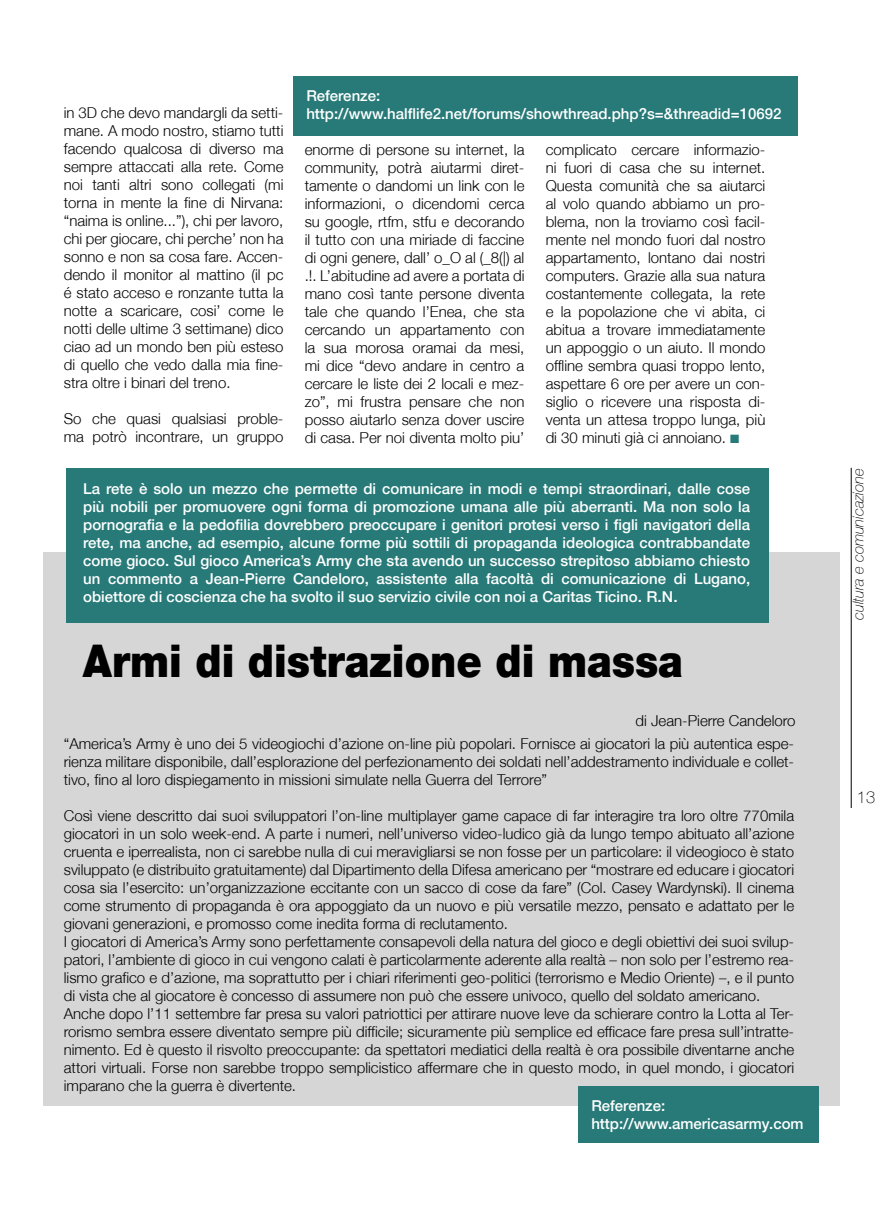
<style>
.page{position:relative;width:893px;height:1212px;background:#fff}
.page>*{position:absolute;margin:0;border:0;box-sizing:border-box;transform-origin:0 0}
.Titolo_B{font:900 45px "Helvetica Neue";color:#000;scale:.9 1}
.t1{font:100 16.5px "Helvetica Neue";color:#000}
.Normale{font:300 15px/18px "Helvetica Neue";color:#000;text-align:justify}
.Normale-2{font:500 15px/18px "Helvetica Neue";color:#fff;text-align:justify}
.Titolo_A{font:italic 100 15px "Helvetica Neue";color:#000}
</style>
<div class="page">
<hr style="left:851px;top:468px;width:1px;height:340px;background:#000">
<div style="left:43px;top:552px;width:797px;height:554px;background:#d6d6d6"></div>
<div style="left:66px;top:468px;width:702px;height:155px;background:#277a78"></div>
<div style="left:294px;top:77px;width:504px;height:59px;background:#277a78"></div>
<div style="left:579px;top:1087px;width:240px;height:56px;background:#277a78"></div>
<p class="Normale" style="left:64px;top:103px;width:221px">in 3D che devo mandargli da setti&shy;mane. A modo nostro, stiamo tutti facendo qualcosa di diverso ma sempre attaccati alla rete. Come noi tanti altri sono collegati (mi torna in mente la fine di Nirvana: “naima is online...”), chi per lavoro, chi per giocare, chi perche’ non ha sonno e non sa cosa fare. Accen&shy;dendo il monitor al mattino (il pc é stato acceso e ronzante tutta la notte a scaricare, cosi’ come le notti delle ultime 3 settimane) dico ciao ad un mondo ben più esteso di quello che vedo dalla mia fine&shy;stra oltre i binari del treno.</p>
<p class="Normale" style="left:64px;top:409px;width:221px">So che quasi qualsiasi proble&shy;ma potrò incontrare, un gruppo</p>
<p class="Normale-2" style="left:306px;top:87px;width:75px">Referenze:</p>
<p class="Normale-2" style="left:306px;top:105px;width:477px">http://www.halflife2.net/forums/showthread.php?s=&amp;threadid=10692</p>
<p class="Normale" style="left:305px;top:140px;width:221px">enorme di persone su internet, la community, potrà aiutarmi diret&shy;tamente o dandomi un link con le informazioni, o dicendomi cerca su google, rtfm, stfu e decorando il tutto con una miriade di faccine di ogni genere, dall’ o_O al (_8(|) al .!. L’abitudine ad avere a portata di mano così tante persone diventa tale che quando l’Enea, che sta cercando un appartamento con la sua morosa oramai da mesi, mi dice “devo andare in centro a cercare le liste dei 2 locali e mez&shy;zo”, mi frustra pensare che non posso aiutarlo senza dover uscire di casa. Per noi diventa molto piu’</p>
<p class="Normale" style="left:546px;top:140px;width:221px">complicato cercare informazio&shy;ni fuori di casa che su internet.<br>Questa comunità che sa aiutarci al volo quando abbiamo un pro&shy;blema, non la troviamo così facil&shy;mente nel mondo fuori dal nostro appartamento, lontano dai nostri computers. Grazie alla sua natura costantemente collegata, la rete e la popolazione che vi abita, ci abitua a trovare immediatamente un appoggio o un aiuto. Il mondo offline sembra quasi troppo lento, aspettare 6 ore per avere un con&shy;siglio o ricevere una risposta di&shy;venta un attesa troppo lunga, più di 30 minuti già ci annoiano.</p>
<p class="Normale-2" style="left:83px;top:479px;width:668px">La rete è solo un mezzo che permette di comunicare in modi e tempi straordinari, dalle cose più nobili per promuovere ogni forma di promozione umana alle più aberranti. Ma non solo la pornografia e la pedofilia dovrebbero preoccupare i genitori protesi verso i figli navigatori della rete, ma anche, ad esempio, alcune forme più sottili di propaganda ideologica contrabbandate come gioco. Sul gioco America’s Army che sta avendo un successo strepitoso abbiamo chiesto un commento a Jean-Pierre Candeloro, assistente alla facoltà di comunicazione di Lugano, obiettore di coscienza che ha svolto il suo servizio civile con noi a Caritas Ticino. R.N.</p>
<p class="Titolo_B" style="left:83px;top:634px;width:668px">Armi di distrazione di massa</p>
<p class="Normale" style="left:635px;top:712px;width:162px">di Jean-Pierre Candeloro</p>
<p class="Normale" style="left:64px;top:734px;width:732px">“America’s Army è uno dei 5 videogiochi d’azione on-line più popolari. Fornisce ai giocatori la più autentica espe&shy;rienza militare disponibile, dall’esplorazione del perfezionamento dei soldati nell’addestramento individuale e collet&shy;tivo, fino al loro dispiegamento in missioni simulate nella Guerra del Terrore”</p>
<p class="Normale" style="left:64px;top:806px;width:732px">Così viene descritto dai suoi sviluppatori l’on-line multiplayer game capace di far interagire tra loro oltre 770mila giocatori in un solo week-end. A parte i numeri, nell’universo video-ludico già da lungo tempo abituato all’azione cruenta e iperrealista, non ci sarebbe nulla di cui meravigliarsi se non fosse per un particolare: il videogioco è stato sviluppato (e distribuito gratuitamente) dal Dipartimento della Difesa americano per “mostrare ed educare i giocatori cosa sia l’esercito: un’organizzazione eccitante con un sacco di cose da fare” (Col. Casey Wardynski). Il cinema come strumento di propaganda è ora appoggiato da un nuovo e più versatile mezzo, pensato e adattato per le giovani generazioni, e promosso come inedita forma di reclutamento.</p>
<p class="Normale" style="left:64px;top:932px;width:732px">I giocatori di America’s Army sono perfettamente consapevoli della natura del gioco e degli obiettivi dei suoi svilup&shy;patori, l’ambiente di gioco in cui vengono calati è particolarmente aderente alla realtà – non solo per l’estremo rea&shy;lismo grafico e d’azione, ma soprattutto per i chiari riferimenti geo-politici (terrorismo e Medio Oriente) –, e il punto di vista che al giocatore è concesso di assumere non può che essere univoco, quello del soldato americano.</p>
<p class="Normale" style="left:64px;top:1004px;width:732px">Anche dopo l’11 settembre far presa su valori patriottici per attirare nuove leve da schierare contro la Lotta al Ter&shy;rorismo sembra essere diventato sempre più difficile; sicuramente più semplice ed efficace fare presa sull’intratte&shy;nimento. Ed è questo il risvolto preoccupante: da spettatori mediatici della realtà è ora possibile diventarne anche attori virtuali. Forse non sarebbe troppo semplicistico affermare che in questo modo, in quel mondo, i giocatori imparano che la guerra è divertente.</p>
<p class="Normale-2" style="left:591px;top:1097px;width:75px">Referenze:</p>
<p class="Normale-2" style="left:591px;top:1115px;width:214px">http://www.americasarmy.com</p>
<p class="Titolo_A" style="left:850px;top:620px;width:153px;rotate:-90deg">cultura e comunicazione</p>
<p class="t1" style="left:857px;top:787px;width:20px">13</p>
</div>
